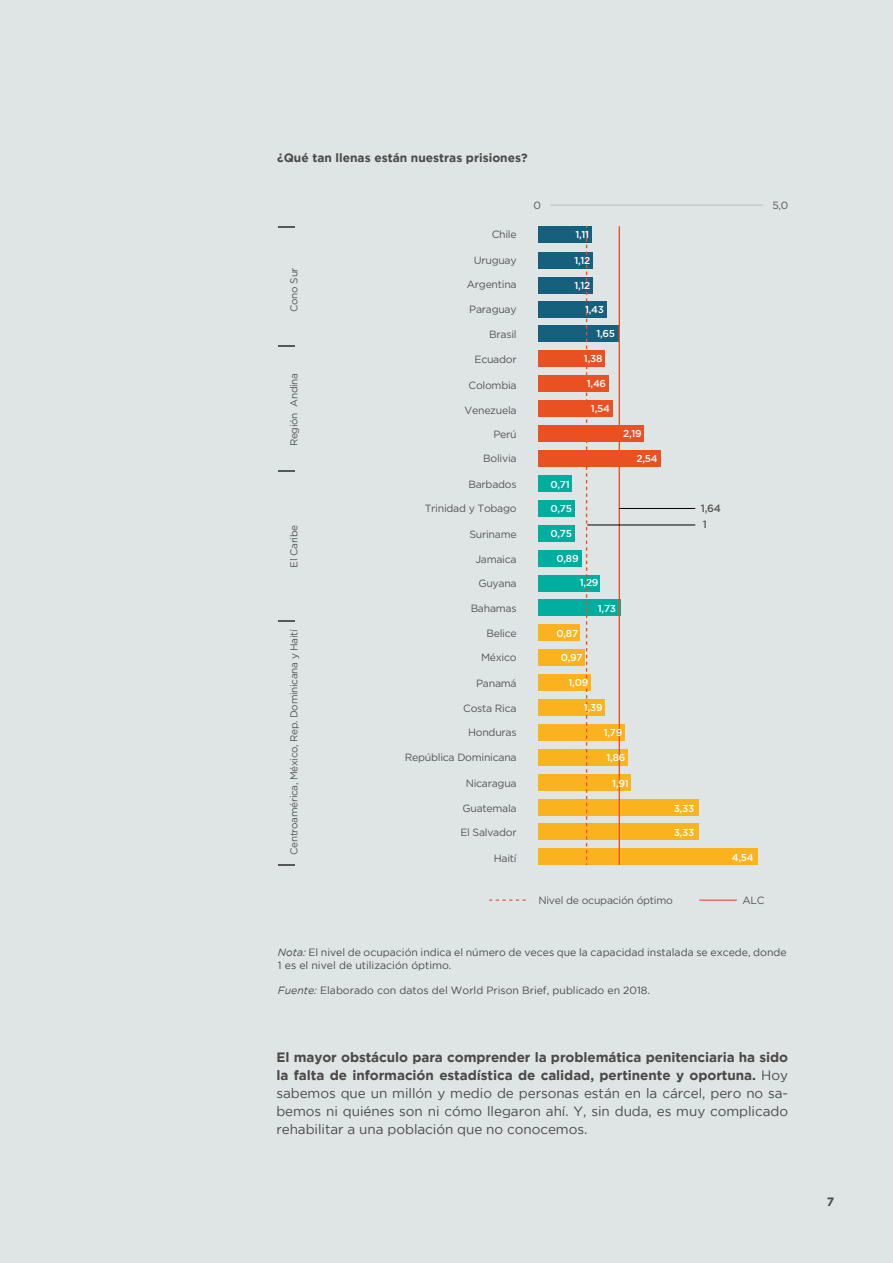
<style>
.page{position:relative;width:893px;height:1263px;background:#dfe4e4}
.page>*{position:absolute;margin:0;border:0;box-sizing:border-box;transform-origin:0 0}
.t1{font:13.5px/18px "Gotham";letter-spacing:-.005em;color:#4a4a49;text-align:justify}
.t2{font:700 12px "Gotham";color:#4a4a49}
.t3{font:10.5px "Gotham";letter-spacing:-.025em;color:#575756}
.t4{font:10.5px/12.6px "Gotham";color:#4a4a49}
.t5{font:500 10.5px/16.5px "Gotham";color:#575756}
.t6{font:500 10.05px "Gotham";letter-spacing:-.025em;color:#fff}
.t7{font:10.05px "Gotham";letter-spacing:-.03em;color:#575756}
.s1{font-style:italic}
.s2{font-weight:700}
</style>
<div class="page">
<div style="left:538px;top:550px;width:44px;height:16px;background:#00aea0"></div>
<div style="left:538px;top:575px;width:62px;height:16px;background:#00aea0"></div>
<div style="left:538px;top:600px;width:83px;height:16px;background:#00aea0"></div>
<div style="left:538px;top:226px;width:54px;height:16px;background:#16607e"></div>
<div style="left:538px;top:252px;width:55px;height:17px;background:#16607e"></div>
<div style="left:538px;top:277px;width:55px;height:16px;background:#16607e"></div>
<div style="left:538px;top:301px;width:69px;height:17px;background:#16607e"></div>
<div style="left:538px;top:325px;width:81px;height:17px;background:#16607e"></div>
<div style="left:538px;top:351px;width:66px;height:16px;background:#e95123"></div>
<div style="left:538px;top:375px;width:70px;height:16px;background:#e95123"></div>
<div style="left:538px;top:400px;width:75px;height:17px;background:#e95123"></div>
<div style="left:538px;top:425px;width:105px;height:17px;background:#e95123"></div>
<div style="left:538px;top:451px;width:123px;height:16px;background:#e95123"></div>
<div style="left:538px;top:475px;width:34px;height:17px;background:#00aea0"></div>
<div style="left:538px;top:500px;width:36px;height:17px;background:#00aea0"></div>
<div style="left:538px;top:525px;width:36px;height:16px;background:#00aea0"></div>
<div style="left:538px;top:649px;width:47px;height:17px;background:#fab31e"></div>
<div style="left:538px;top:674px;width:53px;height:17px;background:#fab31e"></div>
<div style="left:538px;top:699px;width:67px;height:16px;background:#fab31e"></div>
<div style="left:538px;top:724px;width:87px;height:16px;background:#fab31e"></div>
<div style="left:538px;top:749px;width:90px;height:16px;background:#fab31e"></div>
<div style="left:538px;top:774px;width:93px;height:16px;background:#fab31e"></div>
<div style="left:538px;top:799px;width:161px;height:16px;background:#fab31e"></div>
<div style="left:538px;top:824px;width:161px;height:16px;background:#fab31e"></div>
<div style="left:538px;top:849px;width:220px;height:16px;background:#fab31e"></div>
<div style="left:538px;top:625px;width:42px;height:16px;background:#fab31e"></div>
<hr style="left:619px;top:226px;width:1px;height:639px;background:#e95123">
<svg style="left:586px;top:226px;width:1px;height:639px"></svg>
<svg style="left:278px;top:226px;width:17px;height:1px"></svg>
<svg style="left:278px;top:345px;width:17px;height:1px"></svg>
<svg style="left:278px;top:470px;width:17px;height:1px"></svg>
<svg style="left:278px;top:620px;width:17px;height:1px"></svg>
<svg style="left:278px;top:864px;width:17px;height:1px"></svg>
<hr style="left:550px;top:205px;width:213px;height:1px;background:#b9bbc2">
<hr style="left:619px;top:508px;width:76px;height:1px;background:#000">
<hr style="left:587px;top:525px;width:108px;height:1px;background:#000">
<hr style="left:699px;top:899px;width:38px;height:2px;background:#e76158">
<svg style="left:489px;top:899px;width:37px;height:2px"></svg>
<p class="t2" style="left:277px;top:151px;width:252px">¿Qué tan llenas están nuestras prisiones?</p>
<p class="t7" style="left:288px;top:312px;width:46px;rotate:-90deg">Cono Sur</p>
<p class="t7" style="left:288px;top:446px;width:75px;rotate:-90deg">Región Andina</p>
<p class="t7" style="left:288px;top:568px;width:44px;rotate:-90deg">El Caribe</p>
<p class="t7" style="left:288px;top:855px;width:227px;rotate:-90deg">Centroamérica, México, Rep. Dominicana y Haití</p>
<p class="t3" style="left:492px;top:228px;width:26px">Chile</p>
<p class="t3" style="left:474px;top:254px;width:44px">Uruguay</p>
<p class="t3" style="left:467px;top:277px;width:51px">Argentina</p>
<p class="t3" style="left:469px;top:303px;width:49px">Paraguay</p>
<p class="t3" style="left:489px;top:327px;width:29px">Brasil</p>
<p class="t3" style="left:475px;top:353px;width:44px">Ecuador</p>
<p class="t3" style="left:469px;top:378px;width:50px">Colombia</p>
<p class="t3" style="left:465px;top:403px;width:54px">Venezuela</p>
<p class="t3" style="left:493px;top:427px;width:25px">Perú</p>
<p class="t3" style="left:483px;top:452px;width:35px">Bolivia</p>
<p class="t3" style="left:468px;top:477px;width:50px">Barbados</p>
<p class="t3" style="left:425px;top:501px;width:93px">Trinidad y Tobago</p>
<p class="t3" style="left:469px;top:527px;width:49px">Suriname</p>
<p class="t3" style="left:475px;top:552px;width:43px">Jamaica</p>
<p class="t3" style="left:478px;top:577px;width:40px">Guyana</p>
<p class="t3" style="left:471px;top:601px;width:47px">Bahamas</p>
<p class="t3" style="left:486px;top:626px;width:32px">Belice</p>
<p class="t3" style="left:481px;top:651px;width:37px">México</p>
<p class="t3" style="left:476px;top:677px;width:42px">Panamá</p>
<p class="t3" style="left:463px;top:701px;width:55px">Costa Rica</p>
<p class="t3" style="left:468px;top:725px;width:50px">Honduras</p>
<p class="t3" style="left:405px;top:751px;width:113px">República Dominicana</p>
<p class="t3" style="left:466px;top:776px;width:52px">Nicaragua</p>
<p class="t3" style="left:462px;top:801px;width:56px">Guatemala</p>
<p class="t3" style="left:460px;top:826px;width:58px">El Salvador</p>
<p class="t3" style="left:494px;top:851px;width:24px">Haití</p>
<p class="t3" style="left:533px;top:199px;width:9px">0</p>
<p class="t3" style="left:772px;top:199px;width:17px">5,0</p>
<p class="t6" style="left:575px;top:228px;width:15px">1,11</p>
<p class="t6" style="left:574px;top:254px;width:18px">1,12</p>
<p class="t6" style="left:574px;top:278px;width:18px">1,12</p>
<p class="t6" style="left:585px;top:303px;width:20px">1,43</p>
<p class="t6" style="left:596px;top:327px;width:20px">1,65</p>
<p class="t6" style="left:584px;top:352px;width:20px">1,38</p>
<p class="t6" style="left:587px;top:377px;width:21px">1,46</p>
<p class="t6" style="left:591px;top:402px;width:21px">1,54</p>
<p class="t6" style="left:550px;top:477px;width:21px">0,71</p>
<p class="t6" style="left:550px;top:502px;width:23px">0,75</p>
<p class="t6" style="left:550px;top:527px;width:23px">0,75</p>
<p class="t6" style="left:556px;top:552px;width:24px">0,89</p>
<p class="t6" style="left:580px;top:576px;width:20px">1,29</p>
<p class="t6" style="left:598px;top:601px;width:20px">1,73</p>
<p class="t6" style="left:556px;top:626px;width:23px">0,87</p>
<p class="t6" style="left:561px;top:651px;width:23px">0,97</p>
<p class="t6" style="left:568px;top:676px;width:21px">1,09</p>
<p class="t6" style="left:584px;top:701px;width:20px">1,39</p>
<p class="t6" style="left:623px;top:427px;width:20px">2,19</p>
<p class="t6" style="left:637px;top:452px;width:23px">2,54</p>
<p class="t6" style="left:604px;top:726px;width:20px">1,79</p>
<p class="t6" style="left:607px;top:751px;width:20px">1,86</p>
<p class="t6" style="left:612px;top:776px;width:18px">1,91</p>
<p class="t5" style="left:701px;top:500px;width:22px">1,64<br>1</p>
<p class="t6" style="left:674px;top:802px;width:22px">3,33</p>
<p class="t6" style="left:674px;top:826px;width:22px">3,33</p>
<p class="t6" style="left:732px;top:851px;width:23px">4,54</p>
<p class="t3" style="left:538px;top:893px;width:136px">Nivel de ocupación óptimo</p>
<p class="t3" style="left:742px;top:893px;width:24px">ALC</p>
<p class="t4" style="left:278px;top:946px;width:510px"><span class="s1">Nota:</span> El nivel de ocupación indica el número de veces que la capacidad instalada se excede, donde<br>1 es el nivel de utilización óptimo.</p>
<p class="t4" style="left:278px;top:984px;width:374px"><span class="s1">Fuente:</span> Elaborado con datos del World Prison Brief, publicado en 2018.</p>
<p class="t1" style="left:276px;top:1048px;width:513px"><span class="s2">El mayor obstáculo para comprender la problemática penitenciaria ha sido la falta de información estadística de calidad, pertinente y oportuna.</span> Hoy sabemos que un millón y medio de personas están en la cárcel, pero no sa&shy;bemos ni quiénes son ni cómo llegaron ahí. Y, sin duda, es muy complicado rehabilitar a una población que no conocemos.</p>
<p class="t2" style="left:827px;top:1195px;width:9px">7</p>
</div>
